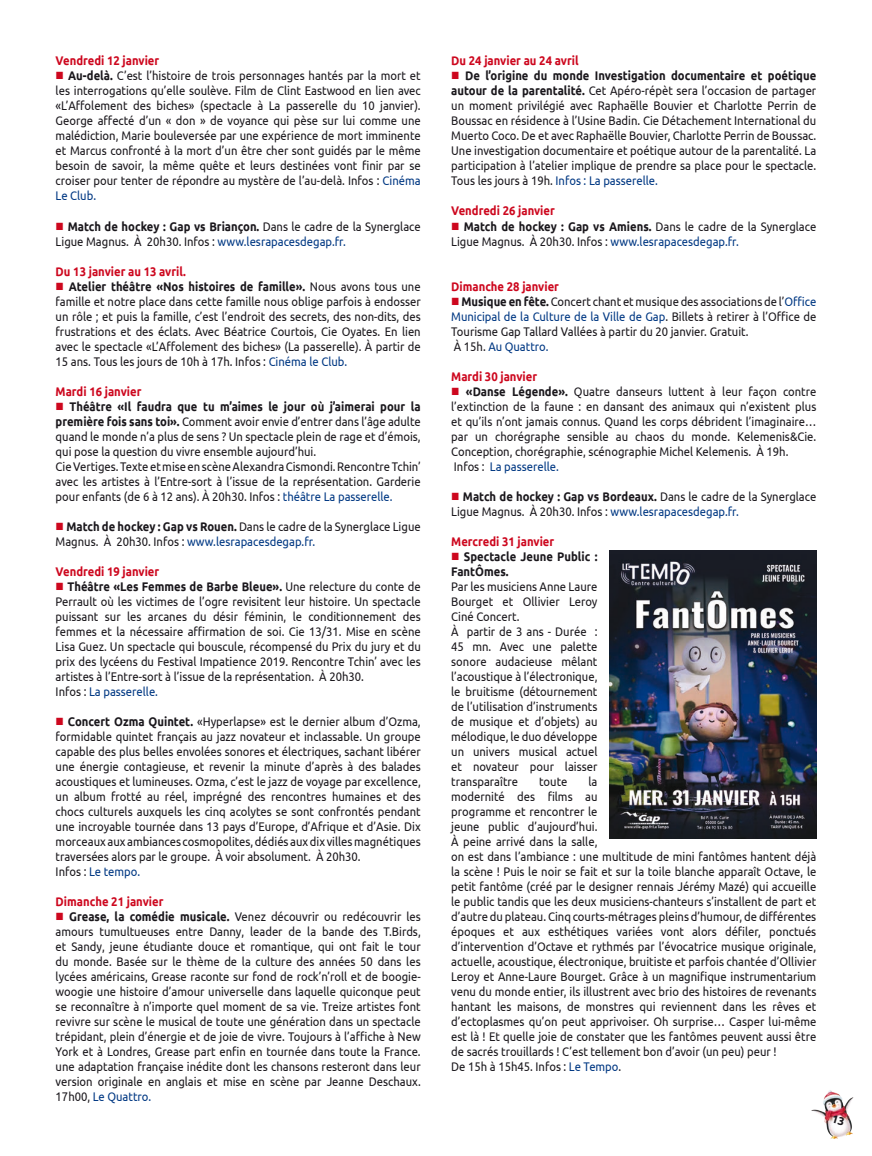
<style>
.page{position:relative;width:872px;height:1156px;background:#fff}
.page>*{position:absolute;margin:0;border:0;box-sizing:border-box;transform-origin:0 0}
.t1{font:12.5px/15px "Ubuntu";color:#1a171c;text-align:justify;scale:.9 1}
.t2{font:700 12.5px "Ubuntu";color:#cd071e;scale:.9 1}
.t3{font:12.5px "Ubuntu";color:#003883;scale:.9 1}
.t4{font:700 12.5px/15px "Ubuntu";color:#1a171c;scale:.9 1}
.s1{color:#cd071e}
.s2{font-weight:700}
.s3{color:#003883}
.s4{color:#1a171c}
</style>
<div class="page">
<img style="left:811px;top:1090px;width:43px;height:49px">
<img style="left:609px;top:550px;width:207px;height:288px">
<svg style="left:831px;top:1114px;width:14px;height:10px"></svg>
<p class="t2" style="left:56px;top:53px;width:117px">Vendredi 12 janvier</p>
<p class="t1" style="left:56px;top:68px;width:407px"><span class="s1">■</span> <span class="s2">Au-delà.</span> C’est l’histoire de trois personnages hantés par la mort et les interrogations qu’elle soulève. Film de Clint Eastwood en lien avec «L’Affolement des biches» (spectacle à La passerelle du 10 janvier).<br>George affecté d’un « don » de voyance qui pèse sur lui comme une malédiction, Marie bouleversée par une expérience de mort imminente et Marcus confronté à la mort d’un être cher sont guidés par le même besoin de savoir, la même quête et leurs destinées vont finir par se croiser pour tenter de répondre au mystère de l’au-delà. Infos : <span class="s3">Cinéma Le Club.</span></p>
<p class="t1" style="left:56px;top:218px;width:407px"><span class="s1">■</span> <span class="s2">Match de hockey : Gap vs Briançon.</span> Dans le cadre de la Synerglace<br>Ligue Magnus. À 20h30. Infos : <span class="s3">www.lesrapacesdegap.fr.</span></p>
<p class="t2" style="left:56px;top:263px;width:146px">Du 13 janvier au 13 avril.</p>
<p class="t1" style="left:56px;top:278px;width:407px"><span class="s1">■</span> <span class="s2">Atelier théâtre «Nos histoires de famille».</span> Nous avons tous une famille et notre place dans cette famille nous oblige parfois à endosser un rôle ; et puis la famille, c’est l’endroit des secrets, des non-dits, des frustrations et des éclats. Avec Béatrice Courtois, Cie Oyates. En lien avec le spectacle «L’Affolement des biches» (La passerelle). À partir de 15 ans. Tous les jours de 10h à 17h. Infos : <span class="s3">Cinéma le Club.</span></p>
<p class="t2" style="left:56px;top:383px;width:97px">Mardi 16 janvier</p>
<p class="t1" style="left:56px;top:398px;width:407px"><span class="s1">■</span> <span class="s2">Théâtre «Il faudra que tu m’aimes le jour où j’aimerai pour la première fois sans toi».</span> Comment avoir envie d’entrer dans l’âge adulte quand le monde n’a plus de sens ? Un spectacle plein de rage et d’émois, qui pose la question du vivre ensemble aujourd’hui.</p>
<p class="t1" style="left:56px;top:458px;width:407px">Cie Vertiges. Texte et mise en scène Alexandra Cismondi. Rencontre Tchin’ avec les artistes à l’Entre-sort à l’issue de la représentation. Garderie pour enfants (de 6 à 12 ans). À 20h30. Infos : <span class="s3">théâtre La passerelle.</span></p>
<p class="t1" style="left:56px;top:518px;width:407px"><span class="s1">■</span> <span class="s2">Match de hockey : Gap vs Rouen.</span> Dans le cadre de la Synerglace Ligue<br>Magnus. À 20h30. Infos : <span class="s3">www.lesrapacesdegap.fr.</span></p>
<p class="t2" style="left:56px;top:563px;width:117px">Vendredi 19 janvier</p>
<p class="t1" style="left:56px;top:578px;width:407px"><span class="s1">■</span> <span class="s2">Théâtre «Les Femmes de Barbe Bleue».</span> Une relecture du conte de Perrault où les victimes de l’ogre revisitent leur histoire. Un spectacle puissant sur les arcanes du désir féminin, le conditionnement des femmes et la nécessaire affirmation de soi. Cie 13/31. Mise en scène Lisa Guez. Un spectacle qui bouscule, récompensé du Prix du jury et du prix des lycéens du Festival Impatience 2019. Rencontre Tchin’ avec les artistes à l’Entre-sort à l’issue de la représentation. À 20h30.</p>
<p class="t3" style="left:56px;top:683px;width:115px"><span class="s4">Infos :</span> La passerelle.</p>
<p class="t1" style="left:56px;top:713px;width:407px"><span class="s1">■</span> <span class="s2">Concert Ozma Quintet.</span> «Hyperlapse» est le dernier album d’Ozma, formidable quintet français au jazz novateur et inclassable. Un groupe capable des plus belles envolées sonores et électriques, sachant libérer une énergie contagieuse, et revenir la minute d’après à des balades acoustiques et lumineuses. Ozma, c’est le jazz de voyage par excellence, un album frotté au réel, imprégné des rencontres humaines et des chocs culturels auxquels les cinq acolytes se sont confrontés pendant une incroyable tournée dans 13 pays d’Europe, d’Afrique et d’Asie. Dix morceaux aux ambiances cosmopolites, dédiés aux dix villes magnétiques traversées alors par le groupe. À voir absolument. À 20h30.</p>
<p class="t3" style="left:56px;top:863px;width:95px"><span class="s4">Infos :</span> Le tempo.</p>
<p class="t2" style="left:56px;top:893px;width:121px">Dimanche 21 janvier</p>
<p class="t1" style="left:56px;top:908px;width:407px"><span class="s1">■</span> <span class="s2">Grease, la comédie musicale.</span> Venez découvrir ou redécouvrir les amours tumultueuses entre Danny, leader de la bande des T.Birds, et Sandy, jeune étudiante douce et romantique, qui ont fait le tour du monde. Basée sur le thème de la culture des années 50 dans les lycées américains, Grease raconte sur fond de rock’n’roll et de boogie&shy;woogie une histoire d’amour universelle dans laquelle quiconque peut se reconnaître à n’importe quel moment de sa vie. Treize artistes font revivre sur scène le musical de toute une génération dans un spectacle trépidant, plein d’énergie et de joie de vivre. Toujours à l’affiche à New York et à Londres, Grease part enfin en tournée dans toute la France. une adaptation française inédite dont les chansons resteront dans leur version originale en anglais et mise en scène par Jeanne Deschaux.<br>17h00, <span class="s3">Le Quattro.</span></p>
<p class="t2" style="left:451px;top:53px;width:143px">Du 24 janvier au 24 avril</p>
<p class="t1" style="left:451px;top:68px;width:407px"><span class="s1">■</span> <span class="s2">De l’origine du monde Investigation documentaire et poétique autour de la parentalité.</span> Cet Apéro-répèt sera l’occasion de partager un moment privilégié avec Raphaëlle Bouvier et Charlotte Perrin de Boussac en résidence à l’Usine Badin. Cie Détachement International du Muerto Coco. De et avec Raphaëlle Bouvier, Charlotte Perrin de Boussac.<br>Une investigation documentaire et poétique autour de la parentalité. La participation à l’atelier implique de prendre sa place pour le spectacle.<br>Tous les jours à 19h. <span class="s3">Infos : La passerelle.</span></p>
<p class="t2" style="left:451px;top:203px;width:117px">Vendredi 26 janvier</p>
<p class="t1" style="left:451px;top:218px;width:407px"><span class="s1">■</span> <span class="s2">Match de hockey : Gap vs Amiens.</span> Dans le cadre de la Synerglace<br>Ligue Magnus. À 20h30. Infos : <span class="s3">www.lesrapacesdegap.fr.</span></p>
<p class="t2" style="left:451px;top:278px;width:121px">Dimanche 28 janvier</p>
<p class="t1" style="left:451px;top:293px;width:407px"><span class="s1">■</span> <span class="s2">Musique en fête.</span> Concert chant et musique des associations de l’<span class="s3">Office Municipal de la Culture de la Ville de Gap</span>. Billets à retirer à l’Office de Tourisme Gap Tallard Vallées à partir du 20 janvier. Gratuit.</p>
<p class="t3" style="left:454px;top:338px;width:107px"><span class="s4">À 15h.</span> Au Quattro.</p>
<p class="t2" style="left:451px;top:368px;width:97px">Mardi 30 janvier</p>
<p class="t1" style="left:451px;top:383px;width:407px"><span class="s1">■</span> <span class="s2">«Danse Légende».</span> Quatre danseurs luttent à leur façon contre l’extinction de la faune : en dansant des animaux qui n’existent plus et qu’ils n’ont jamais connus. Quand les corps débrident l’imaginaire… par un chorégraphe sensible au chaos du monde. Kelemenis&amp;Cie.<br>Conception, chorégraphie, scénographie Michel Kelemenis. À 19h.</p>
<p class="t3" style="left:454px;top:458px;width:118px"><span class="s4">Infos :</span> La passerelle.</p>
<p class="t1" style="left:451px;top:488px;width:407px"><span class="s1">■</span> <span class="s2">Match de hockey : Gap vs Bordeaux.</span> Dans le cadre de la Synerglace<br>Ligue Magnus. À 20h30. Infos : <span class="s3">www.lesrapacesdegap.fr.</span></p>
<p class="t2" style="left:451px;top:533px;width:116px">Mercredi 31 janvier</p>
<p class="t4" style="left:451px;top:548px;width:164px"><span class="s1">■</span> Spectacle Jeune Public :<br>FantÔmes.</p>
<p class="t1" style="left:451px;top:578px;width:164px">Par les musiciens Anne Laure Bourget et Ollivier Leroy Ciné Concert.</p>
<p class="t1" style="left:451px;top:623px;width:164px">À partir de 3 ans - Durée :<br>45 mn. Avec une palette sonore audacieuse mêlant l’acoustique à l’électronique, le bruitisme (détournement de l’utilisation d’instruments de musique et d’objets) au mélodique, le duo développe un univers musical actuel et novateur pour laisser transparaître</p>
<p class="t1" style="left:451px;top:773px;width:407px;text-align:left;text-indent:137px">la<br>modernité des films au<br>programme et rencontrer le<br>jeune public d’aujourd’hui.<br>À peine arrivé dans la salle,<br>on est dans l’ambiance : une multitude de mini fantômes hantent déjà la scène ! Puis le noir se fait et sur la toile blanche apparaît Octave, le petit fantôme (créé par le designer rennais Jérémy Mazé) qui accueille le public tandis que les deux musiciens-chanteurs s’installent de part et d’autre du plateau. Cinq courts-métrages pleins d’humour, de différentes époques et aux esthétiques variées vont alors défiler, ponctués d’intervention d’Octave et rythmés par l’évocatrice musique originale, actuelle, acoustique, électronique, bruitiste et parfois chantée d’Ollivier Leroy et Anne-Laure Bourget. Grâce à un magnifique instrumentarium venu du monde entier, ils illustrent avec brio des histoires de revenants hantant les maisons, de monstres qui reviennent dans les rêves et d’ectoplasmes qu’on peut apprivoiser. Oh surprise… Casper lui-même est là ! Et quelle joie de constater que les fantômes peuvent aussi être de sacrés trouillards ! C’est tellement bon d’avoir (un peu) peur !</p>
<p class="t1" style="left:451px;top:1058px;width:190px">De 15h à 15h45. Infos : <span class="s3">Le Tempo</span>.</p>
<p class="t1" style="left:539px;top:773px;width:33px">toute</p>
</div>
